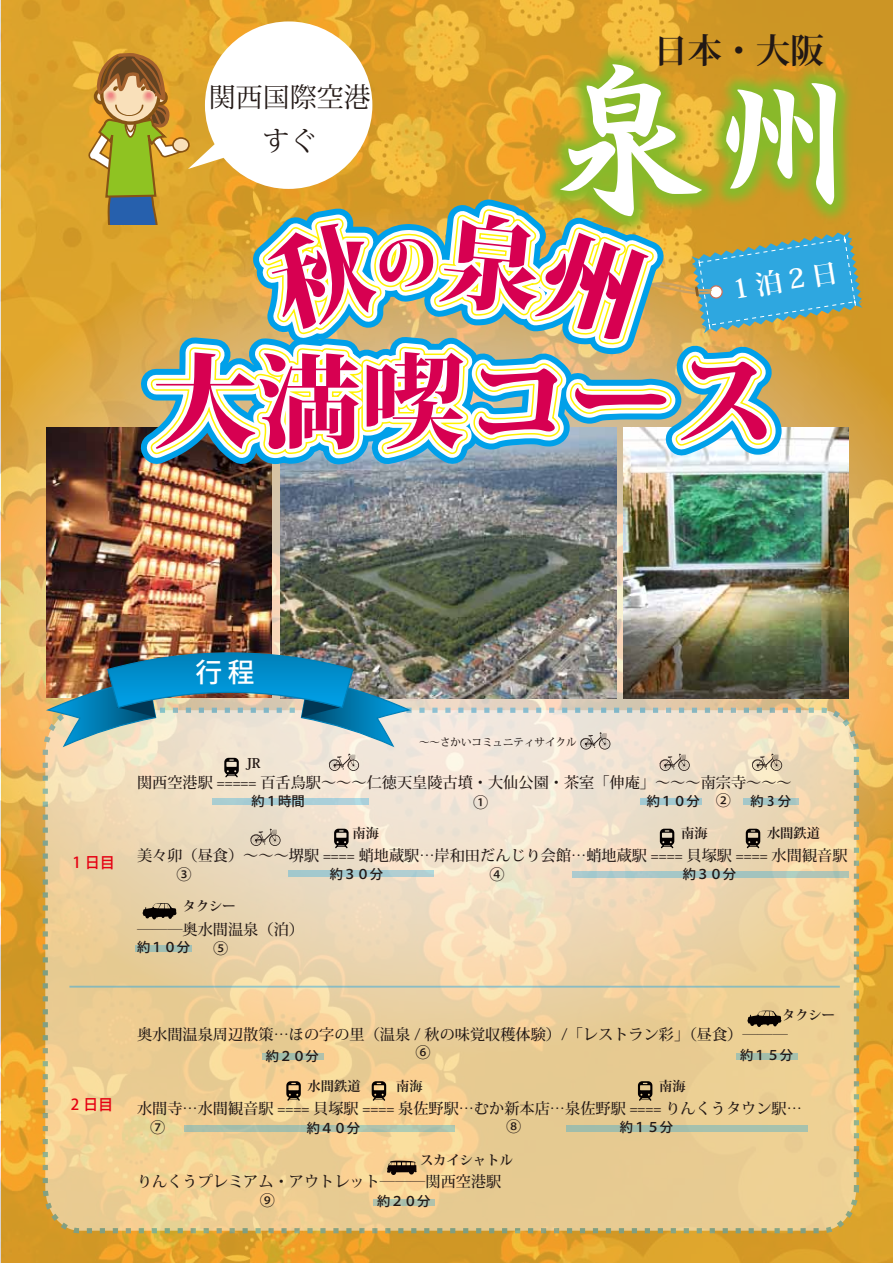
<style>
.page{position:relative;width:893px;height:1263px;background:#fff}
.page>*{position:absolute;margin:0;border:0;box-sizing:border-box;transform-origin:0 0}
.t1{font:700 161.25px "AS Kai Sho";color:#fff}
.t2{font:800 102px "Koz Min Pro";color:#d70051}
.t3{font:700 34.2px "Koz Min Pro";color:#221815}
.t4{font:27px/43.7px "Koz Min Pro";color:#221815;text-align:center}
.t5{font:700 26.55px "Koz Min Pro";color:#fff}
.t6{font:500 26.55px "Koz Go Pro";color:#fff}
.t7{font:500 15.15px "Koz Min Pro";color:#221815}
.t8{font:500 15.15px "Koz Go Pro";color:#221815}
.t9{font:500 15.15px "Koz Go Pro";color:#e60012}
.t10{font:500 13.35px "Koz Go Pro";color:#221815}
.t11{font:700 13.35px "Koz Min Pro";color:#221815}
.t12{font:500 10.5px "Koz Min Pro";color:#221815}
</style>
<div class="page">
<img style="left:1px;top:0;width:891px;height:1263px">
<img style="left:280px;top:499px;width:336px;height:199px">
<img style="left:624px;top:499px;width:225px;height:199px">
<img style="left:47px;top:427px;width:225px;height:225px">
<img style="left:487px;top:0;width:406px;height:289px">
<svg style="left:43px;top:708px;width:816px;height:525px;background:#ecd2a3"></svg>
<img style="left:46px;top:652px;width:336px;height:95px">
<hr style="left:69px;top:986px;width:771px;height:1px;background:#2ea7e0">
<svg style="left:580px;top:732px;width:30px;height:17px"></svg>
<svg style="left:329px;top:754px;width:30px;height:17px"></svg>
<svg style="left:250px;top:829px;width:31px;height:17px"></svg>
<svg style="left:659px;top:754px;width:31px;height:17px"></svg>
<svg style="left:752px;top:754px;width:30px;height:17px"></svg>
<svg style="left:387px;top:1160px;width:30px;height:15px"></svg>
<svg style="left:224px;top:758px;width:15px;height:19px"></svg>
<svg style="left:334px;top:829px;width:15px;height:19px"></svg>
<svg style="left:660px;top:829px;width:14px;height:19px"></svg>
<svg style="left:372px;top:1081px;width:14px;height:20px"></svg>
<svg style="left:638px;top:1081px;width:14px;height:20px"></svg>
<svg style="left:746px;top:829px;width:14px;height:19px"></svg>
<svg style="left:286px;top:1081px;width:15px;height:20px"></svg>
<svg style="left:143px;top:903px;width:34px;height:16px"></svg>
<svg style="left:747px;top:1010px;width:34px;height:17px"></svg>
<img style="left:382px;top:18px;width:197px;height:839px">
<svg style="left:419px;top:499px;width:143px;height:121px;background:#656d61"></svg>
<div style="left:212px;top:798px;width:156px;height:7px;background:#a9cfd7"></div>
<div style="left:640px;top:798px;width:61px;height:7px;background:#a3cad1"></div>
<div style="left:743px;top:798px;width:55px;height:7px;background:#a3c6c5"></div>
<svg style="left:288px;top:871px;width:145px;height:6px"></svg>
<div style="left:136px;top:945px;width:56px;height:7px;background:#a0bfb3"></div>
<div style="left:262px;top:1053px;width:62px;height:6px;background:#a4beab"></div>
<div style="left:567px;top:1125px;width:241px;height:6px;background:#a2beab"></div>
<div style="left:736px;top:1053px;width:62px;height:6px;background:#a6c1ae"></div>
<div style="left:184px;top:1125px;width:271px;height:6px;background:#aac0ab"></div>
<div style="left:374px;top:1199px;width:61px;height:6px;background:#afc2ac"></div>
<svg style="left:572px;top:871px;width:277px;height:6px;background:#a8c6c2"></svg>
<img style="left:87px;top:21px;width:775px;height:478px">
<h3 class="t4" style="left:209px;top:75px;width:163px">関西国際空港すぐ</h3>
<h3 class="t3" style="left:654px;top:25px;width:172px">日本・大阪</h3>
<h1 class="t1" style="left:547px;top:64px;width:324px">泉州</h1>
<h3 class="t5" style="left:729px;top:270px;width:108px;rotate:-10deg">1泊2日</h3>
<h2 class="t2" style="left:153px;top:326px;width:626px">大満喫コース</h2>
<p class="t9" style="left:72px;top:853px;width:44px">1 日目</p>
<p class="t9" style="left:71px;top:1094px;width:44px">2 日目</p>
<h3 class="t6" style="left:195px;top:655px;width:61px">行 程</h3>
<p class="t11" style="left:246px;top:753px;width:16px">JR</p>
<p class="t12" style="left:419px;top:734px;width:159px">～～さかいコミュニティサイクル</p>
<p class="t7" style="left:137px;top:771px;width:656px">関西空港駅 ===== 百舌鳥駅～～～仁徳天皇陵古墳・大仙公園・茶室「伸庵」～～～南宗寺～～～</p>
<p class="t8" style="left:716px;top:791px;width:17px">②</p>
<p class="t8" style="left:473px;top:792px;width:17px">①</p>
<p class="t10" style="left:252px;top:793px;width:55px">約１時間</p>
<p class="t10" style="left:647px;top:793px;width:55px">約１０分</p>
<p class="t10" style="left:750px;top:793px;width:42px">約3分</p>
<p class="t11" style="left:352px;top:824px;width:28px">南海</p>
<p class="t11" style="left:681px;top:824px;width:28px">南海</p>
<p class="t11" style="left:767px;top:824px;width:55px">水間鉄道</p>
<p class="t7" style="left:137px;top:845px;width:712px">美々卯（昼食）～～～堺駅 ==== 蛸地蔵駅…岸和田だんじり会館…蛸地蔵駅 ==== 貝塚駅 ==== 水間観音駅</p>
<p class="t8" style="left:177px;top:864px;width:17px">③</p>
<p class="t8" style="left:490px;top:865px;width:17px">④</p>
<p class="t10" style="left:330px;top:866px;width:55px">約３０分</p>
<p class="t10" style="left:683px;top:866px;width:55px">約３０分</p>
<p class="t11" style="left:182px;top:896px;width:55px">タクシー</p>
<p class="t7" style="left:137px;top:918px;width:168px">―――奥水間温泉（泊）</p>
<p class="t10" style="left:137px;top:939px;width:55px">約１０分</p>
<p class="t8" style="left:213px;top:939px;width:17px">⑤</p>
<p class="t11" style="left:782px;top:1005px;width:55px">タクシー</p>
<p class="t7" style="left:137px;top:1024px;width:652px">奥水間温泉周辺散策…ほの字の里（温泉 / 秋の味覚収穫体験）/「レストラン彩」（昼食）―――</p>
<p class="t8" style="left:415px;top:1042px;width:17px">⑥</p>
<p class="t10" style="left:266px;top:1047px;width:55px">約２０分</p>
<p class="t10" style="left:740px;top:1047px;width:55px">約１５分</p>
<p class="t11" style="left:308px;top:1076px;width:55px">水間鉄道</p>
<p class="t11" style="left:396px;top:1076px;width:28px">南海</p>
<p class="t11" style="left:659px;top:1076px;width:28px">南海</p>
<p class="t7" style="left:137px;top:1097px;width:666px">水間寺…水間観音駅 ==== 貝塚駅 ==== 泉佐野駅…むか新本店…泉佐野駅 ==== りんくうタウン駅…</p>
<p class="t8" style="left:150px;top:1118px;width:17px">⑦</p>
<p class="t8" style="left:506px;top:1117px;width:17px">⑧</p>
<p class="t10" style="left:307px;top:1120px;width:55px">約４０分</p>
<p class="t10" style="left:620px;top:1119px;width:55px">約１５分</p>
<p class="t11" style="left:420px;top:1150px;width:94px">スカイシャトル</p>
<p class="t7" style="left:137px;top:1171px;width:366px">りんくうプレミアム・アウトレット―――関西空港駅</p>
<p class="t8" style="left:260px;top:1191px;width:17px">⑨</p>
<p class="t10" style="left:377px;top:1192px;width:55px">約２０分</p>
</div>
